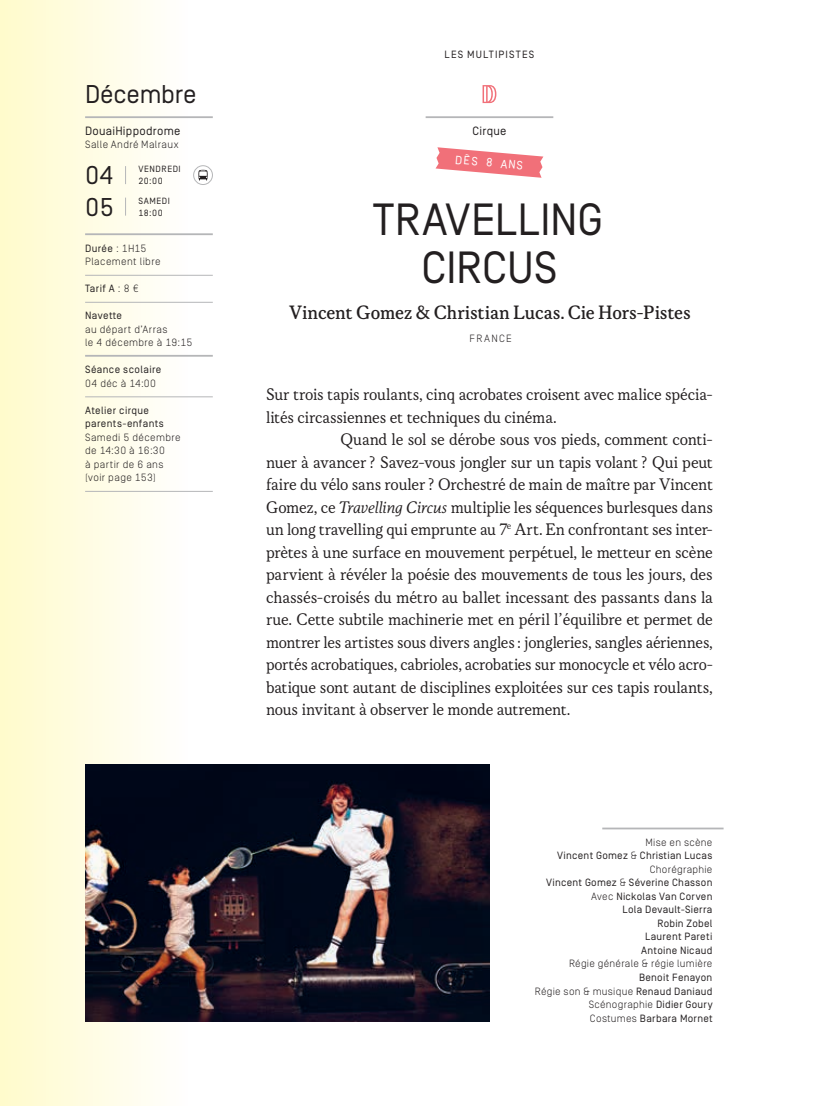
<style>
.page{position:relative;width:830px;height:1106px;background:#fff}
.page>*{position:absolute;margin:0;border:0;box-sizing:border-box;transform-origin:0 0}
.t1{font:45px/48px "Simplon BP Regular";color:#231f20;text-align:center}
.t2{font:25.65px "Simplon BP Regular";letter-spacing:-.005em;color:#231f20}
.t3{font:20.7px "Korpus B";letter-spacing:-.01em;color:#231f20}
.t4{font:18px "Korpus A";letter-spacing:-.01em;color:#231f20}
.t5{font:12px "Simplon BP Regular";letter-spacing:.025em;color:#231f20}
.t6{font:12px "Simplon BP Mono";color:#fff}
.t7{font:10.5px/13.5px "Simplon BP Regular";letter-spacing:.03em;color:#231f20;text-align:right}
.t8{font:300 10.5px/13.5px "Simplon BP";letter-spacing:.035em;color:#231f20}
.t9{font:9px/11.7px "Simplon BP Regular";color:#231f20}
.s1{font-family:"Simplon BP";font-weight:300}
.s2{font-family:"Korpus A10"}
.s3{font-family:"Simplon BP Regular";font-weight:400}
</style>
<div class="page">
<div style="left:0;top:0;width:213px;height:1106px;background:linear-gradient(to right,#fffbcc,#fefeff)"></div>
<svg style="left:482px;top:85px;width:14px;height:18px"></svg>
<svg style="left:198px;top:170px;width:9px;height:10px"></svg>
<div style="left:193px;top:165px;width:20px;height:20px;border:1px solid #b5b6b8;border-radius:50%"></div>
<img style="left:85px;top:765px;width:404px;height:256px">
<hr style="left:425px;top:116px;width:128px;height:2px;background:#b5b6b8">
<hr style="left:602px;top:827px;width:121px;height:2px;background:#b5b6b8">
<hr style="left:85px;top:116px;width:128px;height:2px;background:#b5b6b8">
<hr style="left:85px;top:233px;width:128px;height:2px;background:#b5b6b8">
<hr style="left:85px;top:275px;width:128px;height:1px;background:#b5b6b8">
<hr style="left:85px;top:302px;width:128px;height:1px;background:#b5b6b8">
<hr style="left:85px;top:355px;width:128px;height:2px;background:#b5b6b8">
<hr style="left:85px;top:396px;width:128px;height:1px;background:#b5b6b8">
<hr style="left:85px;top:491px;width:128px;height:1px;background:#b5b6b8">
<svg style="left:125px;top:198px;width:1px;height:18px"></svg>
<svg style="left:125px;top:166px;width:1px;height:18px"></svg>
<svg style="left:435px;top:147px;width:108px;height:31px"></svg>
<h2 class="t2" style="left:85px;top:79px;width:113px">Décembre</h2>
<p class="t5" style="left:85px;top:123px;width:97px">DouaiHippodrome</p>
<p class="t8" style="left:85px;top:138px;width:95px">Salle André Malraux</p>
<h2 class="t2" style="left:85px;top:160px;width:30px">04</h2>
<p class="t9" style="left:138px;top:163px;width:26px">Vendredi<br>20:00</p>
<h2 class="t2" style="left:85px;top:192px;width:30px">05</h2>
<p class="t9" style="left:138px;top:195px;width:26px">Samedi<br>18:00</p>
<p class="t7" style="left:85px;top:241px;width:63px">Durée <span class="s1">: 1H15</span></p>
<p class="t8" style="left:85px;top:255px;width:77px">Placement libre</p>
<p class="t7" style="left:85px;top:282px;width:55px">Tarif A <span class="s1">: 8 €</span></p>
<p class="t7" style="left:85px;top:309px;width:38px">Navette</p>
<p class="t8" style="left:85px;top:322px;width:109px">au départ d’Arras<br>le 4 décembre à 19:15</p>
<p class="t7" style="left:85px;top:363px;width:78px">Séance scolaire</p>
<p class="t8" style="left:85px;top:376px;width:72px">04 déc à 14:00</p>
<p class="t7" style="left:85px;top:403px;width:80px;text-align:left">Atelier cirque parents-enfants</p>
<p class="t8" style="left:85px;top:430px;width:97px">Samedi 5 décembre de 14:30 à 16:30<br>à partir de 6 ans (voir page 153)</p>
<p class="t7" style="left:444px;top:48px;width:38px">Les Multipistes</p>
<p class="t5" style="left:472px;top:123px;width:36px">Cirque</p>
<p class="t6" style="left:456px;top:152px;width:70px;rotate:5deg">dès 8 ans</p>
<h1 class="t1" style="left:372px;top:195px;width:231px">TRAVELLING<br>CIRCUS</h1>
<p class="t3" style="left:289px;top:301px;width:403px">Vincent Gomez &amp; Christian Lucas. Cie Hors-Pistes</p>
<p class="t8" style="left:469px;top:331px;width:44px">FRANCE</p>
<p class="t4" style="left:266px;top:384px;width:448px">Sur trois tapis roulants, cinq acrobates croisent avec malice spécia-</p>
<p class="t4" style="left:266px;top:407px;width:292px">lités circassiennes et techniques du cinéma.</p>
<p class="t4" style="left:340px;top:429px;width:374px">Quand le sol se dérobe sous vos pieds, comment conti-</p>
<p class="t4" style="left:266px;top:452px;width:448px">nuer à avancer ? Savez-vous jongler sur un tapis volant ? Qui peut</p>
<p class="t4" style="left:266px;top:474px;width:448px">faire du vélo sans rouler ? Orchestré de main de maître par Vincent</p>
<p class="t4" style="left:266px;top:497px;width:448px">Gomez, ce <span class="s2">Travelling Circus</span> multiplie les séquences burlesques dans</p>
<p class="t4" style="left:266px;top:519px;width:448px">un long travelling qui emprunte au 7<sup>e</sup> Art. En confrontant ses inter-</p>
<p class="t4" style="left:266px;top:542px;width:448px">prètes à une surface en mouvement perpétuel, le metteur en scène</p>
<p class="t4" style="left:266px;top:564px;width:448px">parvient à révéler la poésie des mouvements de tous les jours, des</p>
<p class="t4" style="left:266px;top:587px;width:448px">chassés-croisés du métro au ballet incessant des passants dans la</p>
<p class="t4" style="left:266px;top:609px;width:448px">rue. Cette subtile machinerie met en péril l’équilibre et permet de</p>
<p class="t4" style="left:266px;top:632px;width:448px">montrer les artistes sous divers angles: jongleries, sangles aériennes,</p>
<p class="t4" style="left:266px;top:654px;width:448px">portés acrobatiques, cabrioles, acrobaties sur monocycle et vélo acro-</p>
<p class="t4" style="left:266px;top:677px;width:448px">batique sont autant de disciplines exploitées sur ces tapis roulants,</p>
<p class="t4" style="left:266px;top:699px;width:306px">nous invitant à observer le monde autrement.</p>
<p class="t8" style="left:645px;top:835px;width:68px">Mise en scène</p>
<p class="t7" style="left:557px;top:849px;width:157px">Vincent Gomez <span class="s1">&amp;</span> Christian Lucas</p>
<p class="t8" style="left:649px;top:862px;width:64px">Chorégraphie</p>
<p class="t7" style="left:546px;top:876px;width:168px">Vincent Gomez <span class="s1">&amp;</span> Séverine Chasson<br><span class="s1">Avec</span> Nickolas Van Corven<br>Lola Devault-Sierra<br>Robin Zobel<br>Laurent Pareti<br>Antoine Nicaud</p>
<p class="t8" style="left:569px;top:957px;width:145px">Régie générale &amp; régie lumière</p>
<p class="t7" style="left:639px;top:970px;width:75px">Benoit Fenayon</p>
<p class="t8" style="left:534px;top:984px;width:179px;text-align:right">Régie son &amp; musique <span class="s3">Renaud Daniaud<br></span>Scénographie <span class="s3">Didier Goury</span></p>
<p class="t7" style="left:589px;top:1011px;width:124px"><span class="s1">Costumes</span> Barbara Mornet</p>
</div>
